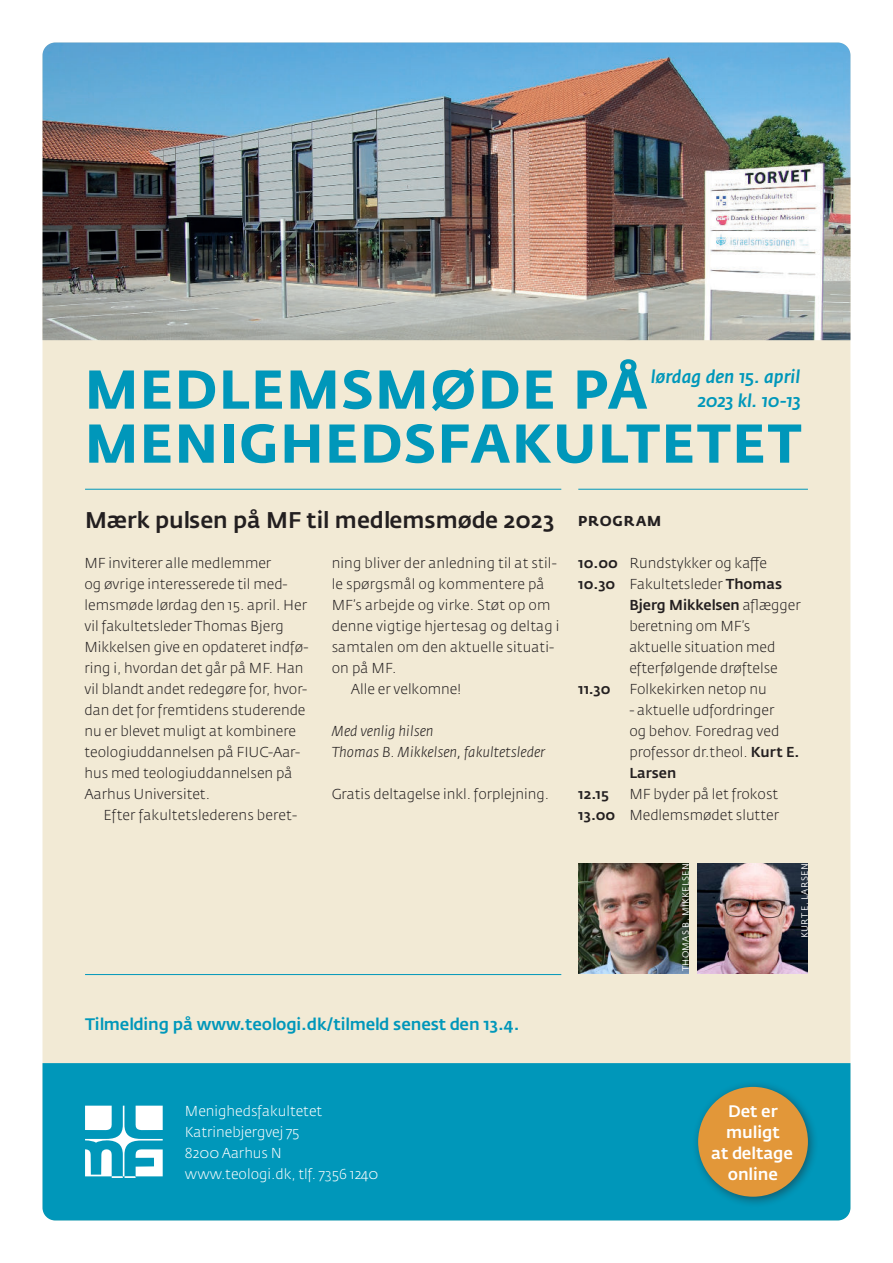
<style>
.page{position:relative;width:893px;height:1263px;background:#fff}
.page>*{position:absolute;margin:0;border:0;box-sizing:border-box;transform-origin:0 0}
.t1{font:700 54px/54px "Fedra Sans Pro";letter-spacing:.035em;color:#0097ba}
.t2{font:500 22.5px "Fedra Sans Pro";color:#231f20}
.t3{font:italic 500 18px/24px "Fedra Sans Pro";color:#0097ba;text-align:right}
.t4{font:500 16.5px "Fedra Sans Pro";letter-spacing:-.005em;color:#0097ba}
.t5{font:500 16.5px/21px "Fedra Sans Pro";letter-spacing:-.005em;color:#fff;text-align:center}
.t6{font:300 14.25px/21px "Fedra Sans Pro";color:#231f20}
.t7{font:300 14.25px/21px "Fedra Sans Pro";color:#fff}
.t8{font:italic 300 14.25px/21px "Fedra Sans Pro";color:#231f20}
.t9{font:500 14.25px "Fedra Sans Pro";color:#231f20}
.t10{font:700 14.25px "Fedra Sans Pro";letter-spacing:.06em;color:#231f20}
.t11{font:9px "Fedra Sans Pro";letter-spacing:.045em;color:#fff}
.s1{font-weight:500}
.s2{font-weight:300}
</style>
<div class="page">
<div style="left:43px;top:43px;width:807px;height:1177px;background:#f2ead5;border-radius:13px"></div>
<div style="left:43px;top:1063px;width:807px;height:157px;background:#0097ba"></div>
<img style="left:43px;top:43px;width:807px;height:297px">
<hr style="left:85px;top:489px;width:476px;height:1px;background:#0097ba">
<hr style="left:85px;top:974px;width:476px;height:1px;background:#0097ba">
<hr style="left:578px;top:489px;width:230px;height:1px;background:#0097ba">
<svg style="left:85px;top:1106px;width:78px;height:72px;background:#7bc9db"></svg>
<img style="left:578px;top:863px;width:111px;height:111px">
<img style="left:697px;top:863px;width:111px;height:111px">
<div style="left:691px;top:1080px;width:128px;height:128px;background:#231f20;opacity:.5"></div>
<div style="left:698px;top:1087px;width:110px;height:110px;background:#e29739;border-radius:50%"></div>
<h1 class="t1" style="left:85px;top:363px;width:718px">MEDLEMSMØDE PÅ<br>MENIGHEDSFAKULTETET</h1>
<p class="t3" style="left:651px;top:366px;width:151px">lørdag den 15. april<br>2023 kl. 10-13</p>
<h2 class="t2" style="left:85px;top:509px;width:471px">Mærk pulsen på MF til medlemsmøde 2023</h2>
<p class="t6" style="left:85px;top:553px;width:226px">MF inviterer alle medlemmer<br>og øvrige interesserede til med&shy;lemsmøde lørdag den 15. april. Her vil fakultetsleder Thomas Bjerg<br>Mikkelsen give en opdateret indfø&shy;ring i, hvordan det går på MF. Han vil blandt andet redegøre for, hvor&shy;dan det for fremtidens studerende nu er blevet muligt at kombinere teologiuddannelsen på FIUC-Aar&shy;hus med teologiuddannelsen på<br>Aarhus Universitet.</p>
<p class="t6" style="left:104px;top:805px;width:195px">Efter fakultetslederens beret-</p>
<p class="t6" style="left:332px;top:553px;width:227px">ning bliver der anledning til at stil-</p>
<p class="t6" style="left:332px;top:574px;width:214px">le spørgsmål og kommentere på</p>
<p class="t6" style="left:332px;top:595px;width:220px">MF’s arbejde og virke. Støt op om</p>
<p class="t6" style="left:332px;top:616px;width:229px">denne vigtige hjertesag og deltag i</p>
<p class="t6" style="left:332px;top:637px;width:224px">samtalen om den aktuelle situati-</p>
<p class="t6" style="left:332px;top:658px;width:66px">on på MF.</p>
<p class="t6" style="left:351px;top:679px;width:112px">Alle er velkomne!</p>
<p class="t8" style="left:332px;top:721px;width:215px">Med venlig hilsen<br>Thomas B. Mikkelsen, fakultetsleder</p>
<p class="t6" style="left:332px;top:784px;width:219px">Gratis deltagelse inkl. forplejning.</p>
<p class="t4" style="left:85px;top:1016px;width:436px">Tilmelding på www.teologi.dk/tilmeld senest den 13.4.</p>
<p class="t10" style="left:578px;top:512px;width:84px">PROGRAM</p>
<p class="t6" style="left:578px;top:553px;width:190px"><span class="s1">10.00</span> Rundstykker og kaffe</p>
<p class="t6" style="left:578px;top:574px;width:205px"><span class="s1">10.30</span> Fakultetsleder <span class="s1">Thomas</span></p>
<p class="t9" style="left:629px;top:598px;width:173px">Bjerg Mikkelsen <span class="s2">aflægger</span></p>
<p class="t6" style="left:629px;top:616px;width:122px">beretning om MF’s</p>
<p class="t6" style="left:629px;top:637px;width:148px">aktuelle situation med</p>
<p class="t6" style="left:629px;top:658px;width:150px">efterfølgende drøftelse</p>
<p class="t9" style="left:578px;top:682px;width:34px">11.30</p>
<p class="t6" style="left:629px;top:679px;width:139px">Folkekirken netop nu</p>
<p class="t6" style="left:629px;top:700px;width:172px">- aktuelle udfordringer<br>og behov. Foredrag ved professor dr.theol. <span class="s1">Kurt E.<br>Larsen</span></p>
<p class="t9" style="left:578px;top:787px;width:32px">12.15</p>
<p class="t6" style="left:578px;top:784px;width:202px;text-align:right">MF byder på let frokost<br><span class="s1">13.00</span> Medlemsmødet slutter</p>
<p class="t11" style="left:680px;top:971px;width:109px;rotate:-90deg">THOMAS B. MIKKELSEN</p>
<p class="t11" style="left:800px;top:938px;width:76px;rotate:-90deg">KURT E. LARSEN</p>
<p class="t7" style="left:185px;top:1101px;width:195px">Menighedsfakultetet<br>Katrinebjergvej 75<br>8200 Aarhus N www.teologi.dk, tlf. 7356 1240</p>
<p class="t5" style="left:711px;top:1101px;width:83px">Det er muligt<br>at deltage online</p>
</div>
